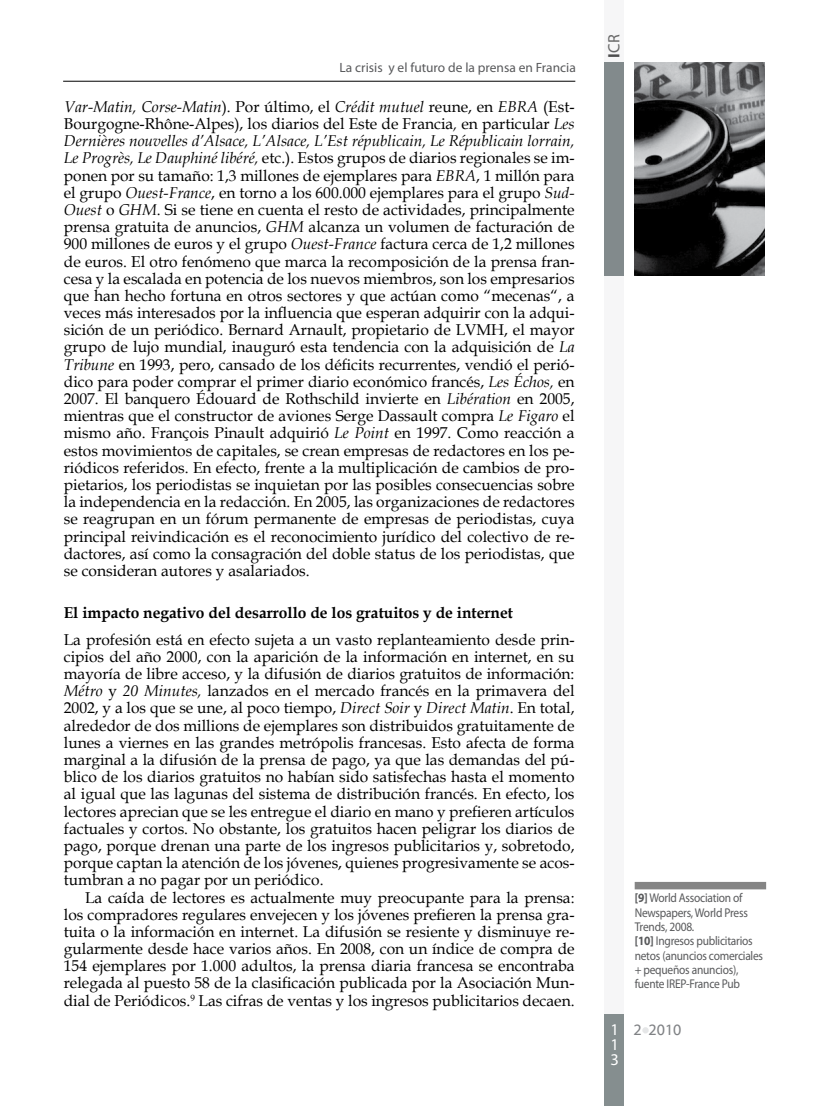
<style>
.page{position:relative;width:830px;height:1106px;background:#fff}
.page>*{position:absolute;margin:0;border:0;box-sizing:border-box;transform-origin:0 0}
.t1{font:16.5px "Myriad Pro";color:#666}
.t2{font:16.5px/14.9px "Myriad Pro";color:#fff;text-align:justify}
.t3{font:15.75px/17.2px "Book Antiqua";color:#000;text-align:justify}
.t4{font:700 15.75px "Book Antiqua";color:#000}
.t5{font:15.75px "Myriad Web Pro";color:#808285}
.t6{font:13.5px "Myriad Pro";color:#58595b}
.t7{font:12.75px/14.4px "Myriad Pro";letter-spacing:-.02em;color:#58595b;scale:.9 1}
.s1{font-weight:700;color:#4d4d4d}
.s2{font-style:italic}
.s3{font-weight:700}
</style>
<div class="page">
<div style="left:604px;top:0;width:19px;height:1014px;background:#f6f6f7"></div>
<img style="left:634px;top:62px;width:130px;height:214px">
<hr style="left:63px;top:81px;width:512px;height:1px;background:#000">
<div style="left:604px;top:1014px;width:19px;height:92px;background:#858e8f"></div>
<div style="left:604px;top:62px;width:19px;height:213px;background:#828a8c"></div>
<svg style="left:642px;top:1027px;width:6px;height:6px"></svg>
<div style="left:634px;top:882px;width:131px;height:7px;background:#858585"></div>
<p class="t6" style="left:339px;top:60px;width:238px">La crisis y el futuro de la prensa en Francia</p>
<p class="t1" style="left:603px;top:57px;width:24px;rotate:-90deg"><span class="s1">I</span>CR</p>
<p class="t3" style="left:64px;top:97px;width:512px"><span class="s2">Var-Matin, Corse-Matin</span>). Por último, el <span class="s2">Crédit mutuel</span> reune, en <span class="s2">EBRA</span> (Est-Bourgogne-Rhône-Alpes), los diarios del Este de Francia<span class="s2">,</span> en particular <span class="s2">Les Dernières nouvelles d’Alsace, L’Alsace, L’Est républicain, Le Républicain lorrain, Le Progrès, Le Dauphiné libéré,</span> etc.). Estos grupos de diarios regionales se im&shy;ponen por su tamaño: 1,3 millones de ejemplares para <span class="s2">EBRA</span>, 1 millón para el grupo <span class="s2">Ouest-France</span>, en torno a los 600.000 ejemplares para el grupo <span class="s2">Sud-Ouest</span> o <span class="s2">GHM</span>. Si se tiene en cuenta el resto de actividades, principalmente prensa gratuita de anuncios, <span class="s2">GHM</span> alcanza un volumen de facturación de 900 millones de euros y el grupo <span class="s2">Ouest-France</span> factura cerca de 1,2 millones de euros. El otro fenómeno que marca la recomposición de la prensa fran&shy;cesa y la escalada en potencia de los nuevos miembros, son los empresarios que han hecho fortuna en otros sectores y que actúan como “mecenas“, a veces más interesados por la influencia que esperan adquirir con la adqui&shy;sición de un periódico. Bernard Arnault, propietario de LVMH, el mayor grupo de lujo mundial, inauguró esta tendencia con la adquisición de <span class="s2">La Tribune</span> en 1993, pero, cansado de los déficits recurrentes, vendió el perió&shy;dico para poder comprar el primer diario económico francés, <span class="s2">Les Échos,</span> en 2007. El banquero Édouard de Rothschild invierte en <span class="s2">Libération</span> en 2005, mientras que el constructor de aviones Serge Dassault compra <span class="s2">Le Figaro</span> el mismo año. François Pinault adquirió <span class="s2">Le Point</span> en 1997. Como reacción a estos movimientos de capitales, se crean empresas de redactores en los pe&shy;riódicos referidos. En efecto, frente a la multiplicación de cambios de pro&shy;pietarios, los periodistas se inquietan por las posibles consecuencias sobre la independencia en la redacción. En 2005, las organizaciones de redactores se reagrupan en un fórum permanente de empresas de periodistas, cuya principal reivindicación es el reconocimiento jurídico del colectivo de re&shy;dactores, así como la consagración del doble status de los periodistas, que se consideran autores y asalariados.</p>
<p class="t4" style="left:64px;top:601px;width:450px">El impacto negativo del desarrollo de los gratuitos y de internet</p>
<p class="t3" style="left:64px;top:630px;width:512px">La profesión está en efecto sujeta a un vasto replanteamiento desde prin&shy;cipios del año 2000, con la aparición de la información en internet, en su mayoría de libre acceso, y la difusión de diarios gratuitos de información:<br><span class="s2">Métro</span> y <span class="s2">20 Minutes,</span> lanzados en el mercado francés en la primavera del 2002, y a los que se une, al poco tiempo, <span class="s2">Direct Soir</span> y <span class="s2">Direct Matin</span>. En total, alrededor de dos millions de ejemplares son distribuidos gratuitamente de lunes a viernes en las grandes metrópolis francesas. Esto afecta de forma marginal a la difusión de la prensa de pago, ya que las demandas del pú&shy;blico de los diarios gratuitos no habían sido satisfechas hasta el momento al igual que las lagunas del sistema de distribución francés. En efecto, los lectores aprecian que se les entregue el diario en mano y prefieren artículos factuales y cortos. No obstante, los gratuitos hacen peligrar los diarios de pago, porque drenan una parte de los ingresos publicitarios y, sobretodo, porque captan la atención de los jóvenes, quienes progresivamente se acos&shy;tumbran a no pagar por un periódico.</p>
<p class="t3" style="left:64px;top:888px;width:512px;text-indent:21px">La caída de lectores es actualmente muy preocupante para la prensa: los compradores regulares envejecen y los jóvenes prefieren la prensa gra&shy;tuita o la información en internet. La difusión se resiente y disminuye re&shy;gularmente desde hace varios años. En 2008, con un índice de compra de 154 ejemplares por 1.000 adultos, la prensa diaria francesa se encontraba relegada al puesto 58 de la clasificación publicada por la Asociación Mun&shy;dial de Periódicos.<sup>9</sup> Las cifras de ventas y los ingresos publicitarios decaen.</p>
<p class="t7" style="left:634px;top:890px;width:144px"><span class="s3">[9]</span> World Association of<br>Newspapers, World Press<br>Trends, 2008.<br><span class="s3">[10]</span> Ingresos publicitarios netos (anuncios comerciales + pequeños anuncios), fuente IREP-France Pub</p>
<p class="t2" style="left:610px;top:1022px;width:10px">1<br>1<br>3</p>
<p class="t5" style="left:633px;top:1021px;width:50px">2 2010</p>
</div>
